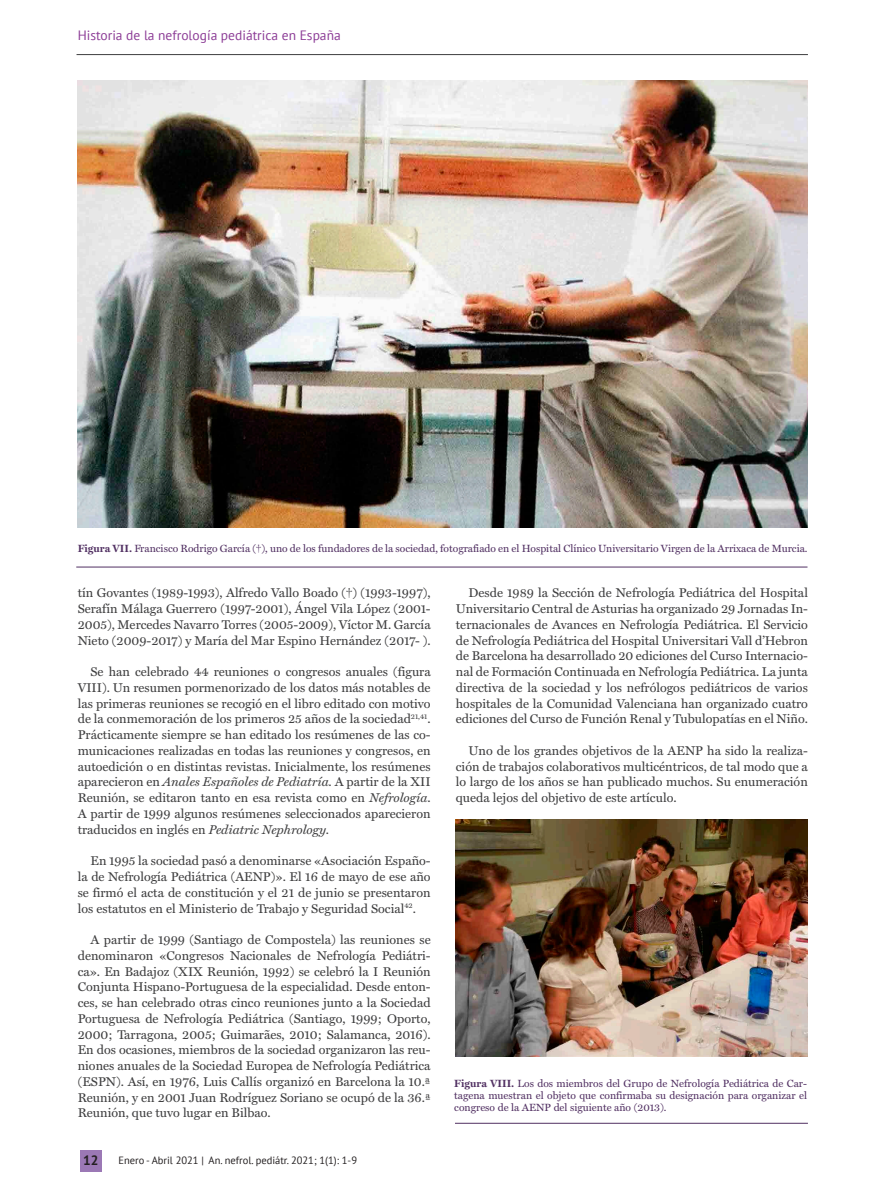
<style>
.page{position:relative;width:893px;height:1191px;background:#fff}
.page>*{position:absolute;margin:0;border:0;box-sizing:border-box;transform-origin:0 0}
.t1{font:13.5px "PT Sans";color:#8c3c96}
.t2{font:700 13.5px "PT Sans";color:#231f20}
.t3{font:12.75px/15.8px "Miller Text";color:#3e3e3f;text-align:justify}
.t4{font:10.5px/12px "Miller Text";color:#513062;text-align:justify}
.t5{font:10.5px "PT Sans";color:#231f20}
.s1{font-weight:700}
.s2{font-style:italic}
</style>
<div class="page">
<div style="left:81px;top:1150px;width:21px;height:21px;background:#9b78b5"></div>
<img style="left:455px;top:820px;width:352px;height:236px">
<hr style="left:455px;top:1123px;width:353px;height:1px;background:#513062">
<img style="left:77px;top:81px;width:731px;height:447px">
<hr style="left:76px;top:567px;width:731px;height:1px;background:#513062">
<hr style="left:77px;top:54px;width:731px;height:1px;background:#3e3e3f">
<p class="t1" style="left:78px;top:28px;width:264px">Historia de la nefrología pediátrica en España</p>
<p class="t4" style="left:78px;top:542px;width:731px"><span class="s1">Figura VII.</span> Francisco Rodrigo García (†), uno de los fundadores de la sociedad, fotografiado en el Hospital Clínico Universitario Virgen de la Arrixaca de Murcia.</p>
<p class="t3" style="left:78px;top:585px;width:354px">tín Govantes (1989-1993), Alfredo Vallo Boado (†) (1993-1997), Serafín Málaga Guerrero (1997-2001), Ángel Vila López (2001- 2005), Mercedes Navarro Torres (2005-2009), Víctor M. García Nieto (2009-2017) y María del Mar Espino Hernández (2017- ).</p>
<p class="t3" style="left:78px;top:664px;width:354px;text-indent:13px">Se han celebrado 44 reuniones o congresos anuales (figura VIII). Un resumen pormenorizado de los datos más notables de las primeras reuniones se recogió en el libro editado con motivo de la conmemoración de los primeros 25 años de la sociedad<sup>21,41</sup>.<br>Prácticamente siempre se han editado los resúmenes de las co&shy;municaciones realizadas en todas las reuniones y congresos, en autoedición o en distintas revistas. Inicialmente, los resúmenes aparecieron en <span class="s2">Anales Españoles de Pediatría.</span> A partir de la XII Reunión, se editaron tanto en esa revista como en <span class="s2">Nefrología</span>.<br>A partir de 1999 algunos resúmenes seleccionados aparecieron traducidos en inglés en <span class="s2">Pediatric Nephrology.</span></p>
<p class="t3" style="left:78px;top:853px;width:354px;text-indent:13px">En 1995 la sociedad pasó a denominarse «Asociación Españo&shy;la de Nefrología Pediátrica (AENP)». El 16 de mayo de ese año se firmó el acta de constitución y el 21 de junio se presentaron los estatutos en el Ministerio de Trabajo y Seguridad Social<sup>42</sup>.</p>
<p class="t3" style="left:78px;top:931px;width:354px;text-indent:13px">A partir de 1999 (Santiago de Compostela) las reuniones se denominaron «Congresos Nacionales de Nefrología Pediátri&shy;ca». En Badajoz (XIX Reunión, 1992) se celebró la I Reunión Conjunta Hispano-Portuguesa de la especialidad. Desde enton&shy;ces, se han celebrado otras cinco reuniones junto a la Sociedad Portuguesa de Nefrología Pediátrica (Santiago, 1999; Oporto, 2000; Tarragona, 2005; Guimarães, 2010; Salamanca, 2016).<br>En dos ocasiones, miembros de la sociedad organizaron las reu&shy;niones anuales de la Sociedad Europea de Nefrología Pediátrica (ESPN). Así, en 1976, Luis Callís organizó en Barcelona la 10.ª Reunión, y en 2001 Juan Rodríguez Soriano se ocupó de la 36.ª Reunión, que tuvo lugar en Bilbao.</p>
<p class="t2" style="left:83px;top:1153px;width:17px">12</p>
<p class="t5" style="left:118px;top:1154px;width:240px">Enero - Abril 2021 | An. nefrol. pediátr. 2021; 1(1): 1-9</p>
<p class="t3" style="left:456px;top:585px;width:354px;text-indent:13px">Desde 1989 la Sección de Nefrología Pediátrica del Hospital Universitario Central de Asturias ha organizado 29 Jornadas In&shy;ternacionales de Avances en Nefrología Pediátrica. El Servicio de Nefrología Pediátrica del Hospital Universitari Vall d’Hebron de Barcelona ha desarrollado 20 ediciones del Curso Internacio&shy;nal de Formación Continuada en Nefrología Pediátrica. La junta directiva de la sociedad y los nefrólogos pediátricos de varios hospitales de la Comunidad Valenciana han organizado cuatro ediciones del Curso de Función Renal y Tubulopatías en el Niño.</p>
<p class="t3" style="left:456px;top:742px;width:354px;text-indent:13px">Uno de los grandes objetivos de la AENP ha sido la realiza&shy;ción de trabajos colaborativos multicéntricos, de tal modo que a lo largo de los años se han publicado muchos. Su enumeración queda lejos del objetivo de este artículo.</p>
<p class="t4" style="left:454px;top:1077px;width:354px"><span class="s1">Figura VIII.</span> Los dos miembros del Grupo de Nefrología Pediátrica de Car&shy;tagena muestran el objeto que confirmaba su designación para organizar el congreso de la AENP del siguiente año (2013).</p>
</div>
